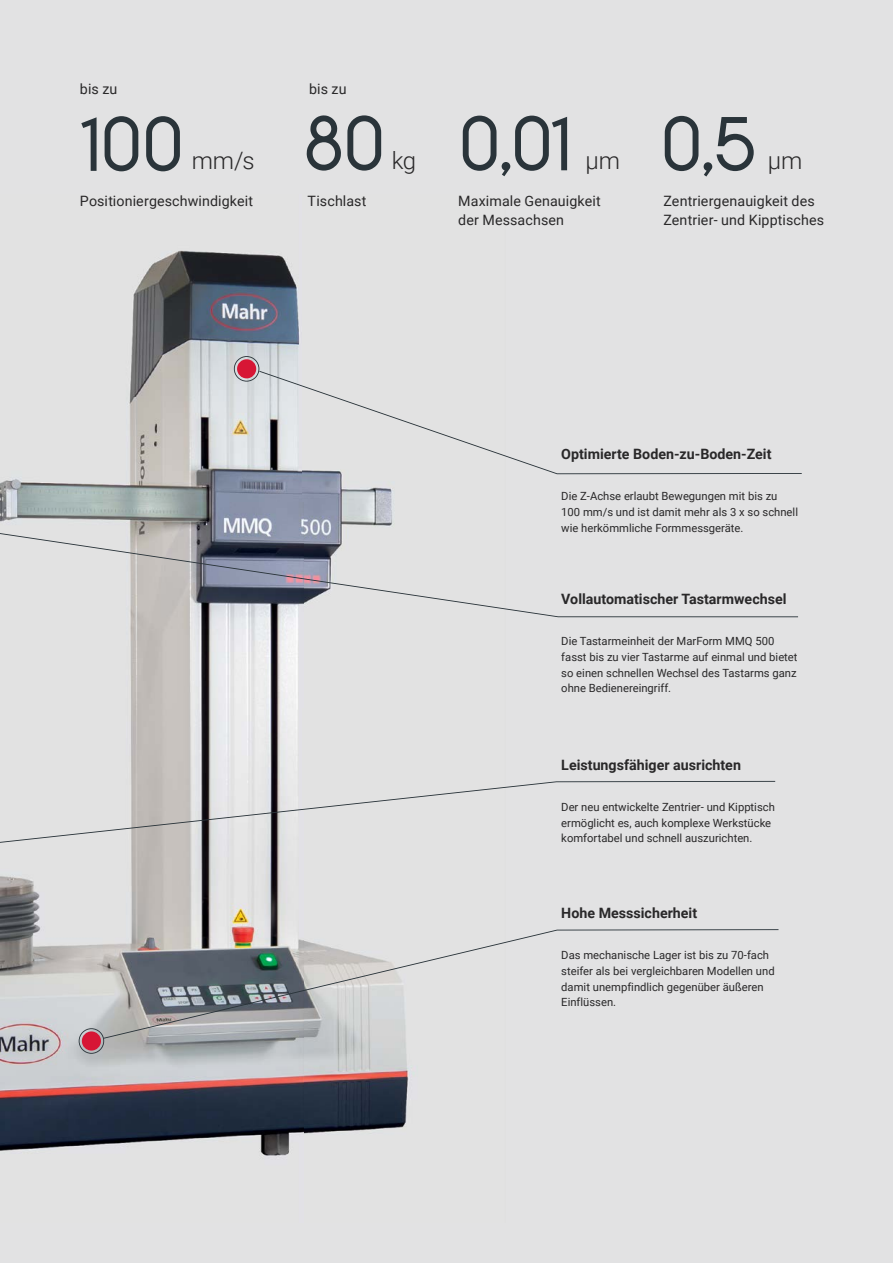
<style>
.page{position:relative;width:893px;height:1263px;background:#e2e2e3}
.page>*{position:absolute;margin:0;border:0;box-sizing:border-box;transform-origin:0 0}
.t1{font:73.5px "Mahr Numbers Regular";letter-spacing:-.03em;color:#2a343a}
.t2{font:300 24px "Roboto";letter-spacing:-.005em;color:#292829}
.t3{font:14.25px/18.8px "Roboto";letter-spacing:.01em;color:#292829}
.t4{font:700 14.25px "Roboto";color:#292829}
.t5{font:11.25px/15.8px "Roboto";color:#292829}
</style>
<div class="page">
<img style="left:0;top:250px;width:409px;height:906px">
<svg style="left:259px;top:371px;width:543px;height:103px"></svg>
<svg style="left:0;top:527px;width:798px;height:90px"></svg>
<svg style="left:0;top:781px;width:775px;height:69px"></svg>
<svg style="left:104px;top:929px;width:674px;height:110px"></svg>
<svg style="left:234px;top:356px;width:25px;height:26px"></svg>
<div style="left:237px;top:359px;width:19px;height:19px;background:#d71635;border-radius:50%"></div>
<svg style="left:79px;top:1028px;width:25px;height:26px"></svg>
<div style="left:82px;top:1031px;width:19px;height:19px;background:#d71635;border-radius:50%"></div>
<p class="t3" style="left:80px;top:79px;width:39px">bis zu</p>
<h1 class="t1" style="left:77px;top:117px;width:109px">100</h1>
<h2 class="t2" style="left:192px;top:143px;width:64px">mm/s</h2>
<p class="t3" style="left:309px;top:79px;width:39px">bis zu</p>
<h1 class="t1" style="left:302px;top:116px;width:85px">80</h1>
<h2 class="t2" style="left:392px;top:143px;width:26px">kg</h2>
<h1 class="t1" style="left:458px;top:116px;width:115px">0,01</h1>
<h2 class="t2" style="left:585px;top:143px;width:36px">µm</h2>
<h1 class="t1" style="left:660px;top:116px;width:100px">0,5</h1>
<h2 class="t2" style="left:768px;top:143px;width:36px">µm</h2>
<p class="t3" style="left:80px;top:191px;width:175px">Positioniergeschwindigkeit</p>
<p class="t3" style="left:308px;top:191px;width:60px">Tischlast</p>
<p class="t3" style="left:458px;top:191px;width:144px">Maximale Genauigkeit der Messachsen</p>
<p class="t3" style="left:663px;top:191px;width:162px">Zentriergenauigkeit des<br>Zentrier- und Kipptisches</p>
<p class="t4" style="left:561px;top:444px;width:212px">Optimierte Boden-zu-Boden-Zeit</p>
<p class="t5" style="left:561px;top:488px;width:238px">Die Z-Achse erlaubt Bewegungen mit bis zu<br>100 mm/s und ist damit mehr als 3 x so schnell wie herkömmliche Formmessgeräte.</p>
<p class="t4" style="left:561px;top:589px;width:227px">Vollautomatischer Tastarmwechsel</p>
<p class="t5" style="left:561px;top:633px;width:238px">Die Tastarmeinheit der MarForm MMQ 500 fasst bis zu vier Tastarme auf einmal und bietet so einen schnellen Wechsel des Tastarms ganz ohne Bedienereingriff.</p>
<p class="t4" style="left:561px;top:754px;width:181px">Leistungsfähiger ausrichten</p>
<p class="t5" style="left:561px;top:798px;width:215px">Der neu entwickelte Zentrier- und Kipptisch ermöglicht es, auch komplexe Werkstücke komfortabel und schnell auszurichten.</p>
<p class="t4" style="left:561px;top:903px;width:137px">Hohe Messsicherheit</p>
<p class="t5" style="left:561px;top:947px;width:215px">Das mechanische Lager ist bis zu 70-fach steifer als bei vergleichbaren Modellen und damit unempfindlich gegenüber äußeren Einflüssen.</p>
</div>
